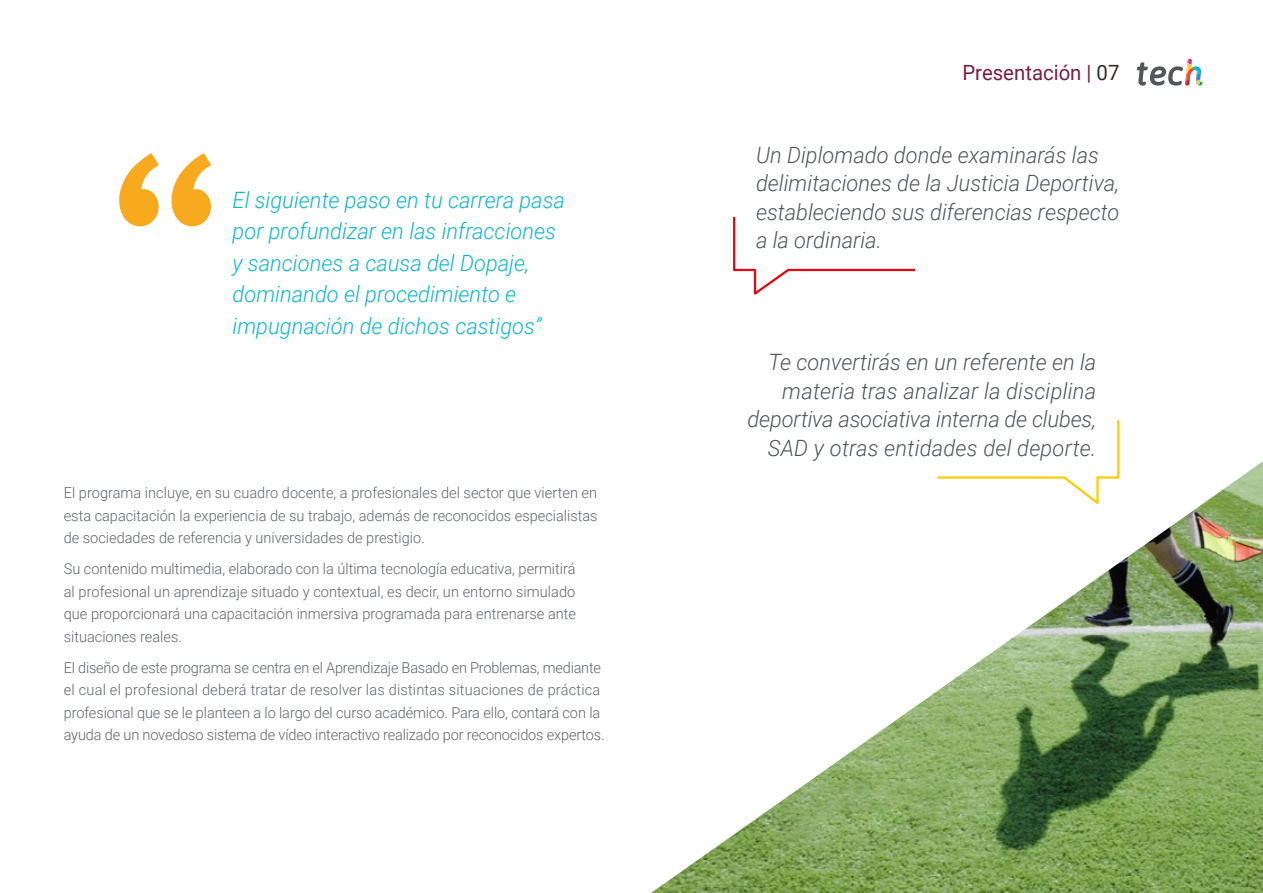
<style>
.page{position:relative;width:1263px;height:893px;background:#fff}
.page>*{position:absolute;margin:0;border:0;box-sizing:border-box;transform-origin:0 0}
.t1{font:italic 300 22.5px/28.5px "Roboto";color:#52555b;text-align:right}
.t2{font:italic 300 22.5px/31.5px "Roboto";color:#0fb6cf}
.t3{font:21px "Roboto";color:#791e3c}
.t4{font:300 15px/22.5px "Roboto";letter-spacing:-.005em;color:#61646a;text-align:justify}
.s1{color:#312e20}
</style>
<div class="page">
<img style="left:651px;top:461px;width:612px;height:432px">
<svg style="left:935px;top:420px;width:185px;height:87px"></svg>
<svg style="left:733px;top:216px;width:183px;height:79px"></svg>
<svg style="left:119px;top:153px;width:92px;height:73px"></svg>
<svg style="left:1137px;top:59px;width:65px;height:27px"></svg>
<h1 class="t2" style="left:233px;top:183px;width:334px">El siguiente paso en tu carrera pasa por profundizar en las infracciones y sanciones a causa del Dopaje, dominando el procedimiento e impugnación de dichos castigos”</h1>
<p class="t4" style="left:64px;top:481px;width:535px">El programa incluye, en su cuadro docente, a profesionales del sector que vierten en esta capacitación la experiencia de su trabajo, además de reconocidos especialistas de sociedades de referencia y universidades de prestigio.</p>
<p class="t4" style="left:64px;top:557px;width:514px">Su contenido multimedia, elaborado con la última tecnología educativa, permitirá al profesional un aprendizaje situado y contextual, es decir, un entorno simulado que proporcionará una capacitación inmersiva programada para entrenarse ante situaciones reales.</p>
<p class="t4" style="left:64px;top:655px;width:542px;text-align:left">El diseño de este programa se centra en el Aprendizaje Basado en Problemas, mediante el cual el profesional deberá tratar de resolver las distintas situaciones de práctica profesional que se le planteen a lo largo del curso académico. Para ello, contará con la ayuda de un novedoso sistema de vídeo interactivo realizado por reconocidos expertos.</p>
<h2 class="t3" style="left:962px;top:57px;width:159px">Presentación | <span class="s1">07</span></h2>
<h1 class="t1" style="left:756px;top:140px;width:365px;text-align:left">Un Diplomado donde examinarás las delimitaciones de la Justicia Deportiva, estableciendo sus diferencias respecto a la ordinaria.</h1>
<h1 class="t1" style="left:748px;top:347px;width:350px">Te convertirás en un referente en la materia tras analizar la disciplina deportiva asociativa interna de clubes, SAD y otras entidades del deporte.</h1>
</div>
